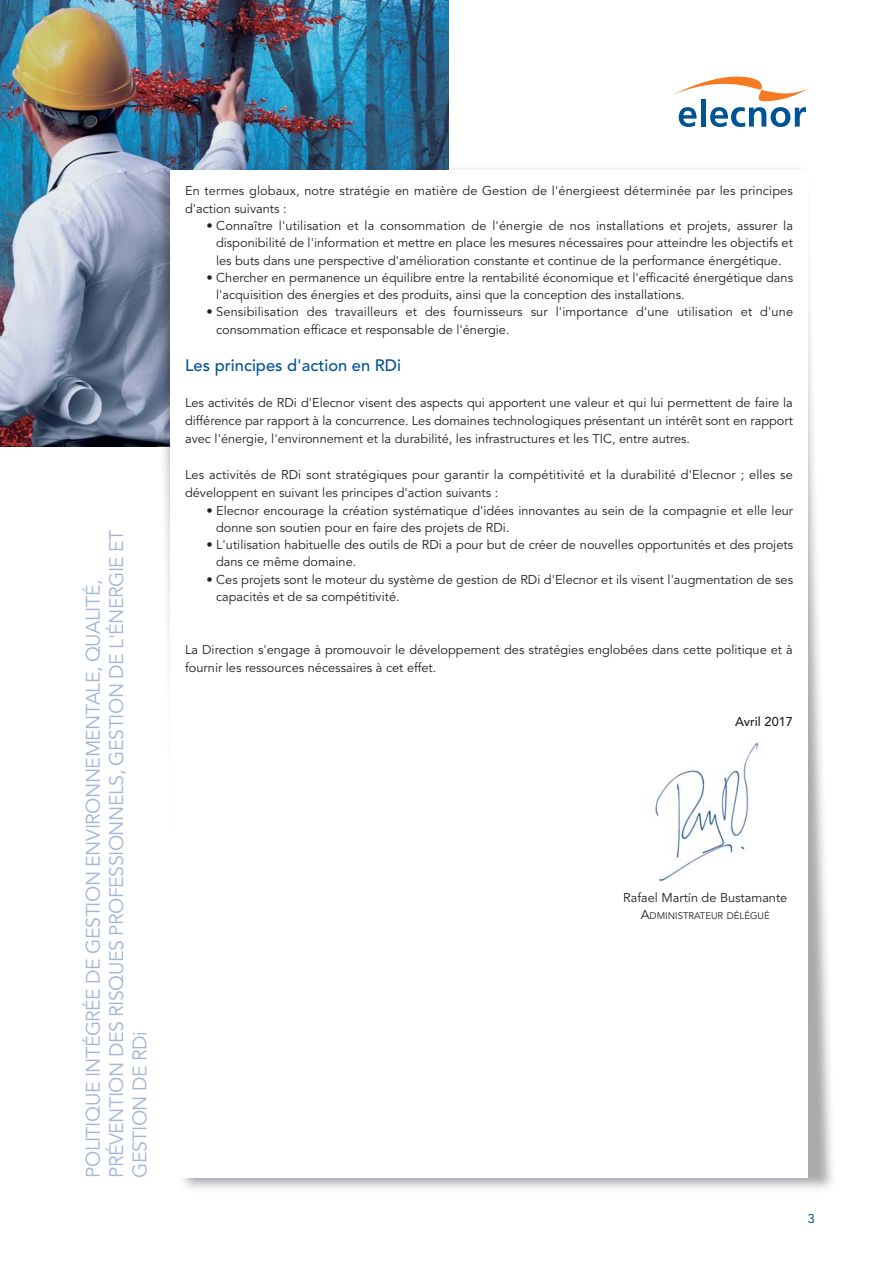
<style>
.page{position:relative;width:893px;height:1263px;background:#fff}
.page>*{position:absolute;margin:0;border:0;box-sizing:border-box;transform-origin:0 0}
.t1{font:19.5px/23.4px "Avenir LT Std";letter-spacing:-.025em;color:#a4b5d6}
.t2{font:500 16.5px "Avenir LT Std";color:#005496}
.t3{font:12.75px/17.2px "Avenir LT Std";color:#231f20}
.t4{font:500 12.75px "Avenir";color:#231f20}
.t5{font:12.75px "Avenir LT Std";color:#005496}
.t6{font:9.6px "Avenir LT Std";color:#231f20}
.s1{font-size:12.75px}
</style>
<div class="page">
<img style="left:0;top:0;width:449px;height:446px">
<svg style="left:674px;top:76px;width:134px;height:51px"></svg>
<img style="left:157px;top:168px;width:676px;height:1021px">
<img style="left:150px;top:163px;width:299px;height:283px">
<div style="left:170px;top:170px;width:638px;height:1008px;background:#fff"></div>
<img style="left:653px;top:742px;width:107px;height:140px">
<h1 class="t1" style="left:83px;top:1178px;width:650px;rotate:-90deg">POLITIQUE INTÉGRÉE DE GESTION ENVIRONNEMENTALE, QUALITÉ,<br>PRÉVENTION DES RISQUES PROFESSIONNELS, GESTION DE L'ÉNERGIE ET<br>GESTION DE RDi</h1>
<p class="t3" style="left:185px;top:182px;width:609px;line-height:18px">En termes globaux, notre stratégie en matière de Gestion de l'énergieest déterminée par les principes d'action suivants :</p>
<p class="t3" style="left:216px;top:218px;width:579px;text-align:justify;text-indent:-10px">• Connaître l'utilisation et la consommation de l'énergie de nos installations et projets, assurer la disponibilité de l'information et mettre en place les mesures nécessaires pour atteindre les objectifs et les buts dans une perspective d'amélioration constante et continue de la performance énergétique.</p>
<p class="t3" style="left:216px;top:270px;width:579px;text-indent:-10px">• Chercher en permanence un équilibre entre la rentabilité économique et l'efficacité énergétique dans l'acquisition des énergies et des produits, ainsi que la conception des installations.</p>
<p class="t3" style="left:216px;top:304px;width:579px;text-indent:-10px">• Sensibilisation des travailleurs et des fournisseurs sur l'importance d'une utilisation et d'une consommation efficace et responsable de l'énergie.</p>
<p class="t2" style="left:185px;top:358px;width:218px">Les principes d'action en RDi</p>
<p class="t3" style="left:185px;top:395px;width:609px;line-height:18px;text-align:justify">Les activités de RDi d'Elecnor visent des aspects qui apportent une valeur et qui lui permettent de faire la différence par rapport à la concurrence. Les domaines technologiques présentant un intérêt sont en rapport avec l'énergie, l'environnement et la durabilité, les infrastructures et les TIC, entre autres.</p>
<p class="t3" style="left:185px;top:467px;width:609px;line-height:18px">Les activités de RDi sont stratégiques pour garantir la compétitivité et la durabilité d'Elecnor ; elles se développent en suivant les principes d'action suivants :</p>
<p class="t3" style="left:216px;top:503px;width:579px;text-indent:-10px">• Elecnor encourage la création systématique d'idées innovantes au sein de la compagnie et elle leur donne son soutien pour en faire des projets de RDi.</p>
<p class="t3" style="left:216px;top:537px;width:579px;text-indent:-10px">• L'utilisation habituelle des outils de RDi a pour but de créer de nouvelles opportunités et des projets dans ce même domaine.</p>
<p class="t3" style="left:216px;top:572px;width:579px;text-indent:-10px">• Ces projets sont le moteur du système de gestion de RDi d'Elecnor et ils visent l'augmentation de ses capacités et de sa compétitivité.</p>
<p class="t3" style="left:185px;top:642px;width:609px;line-height:18px">La Direction s'engage à promouvoir le développement des stratégies englobées dans cette politique et à fournir les ressources nécessaires à cet effet.</p>
<p class="t4" style="left:735px;top:714px;width:59px">Avril 2017</p>
<p class="t3" style="left:623px;top:890px;width:166px">Rafael Martín de Bustamante</p>
<p class="t6" style="left:641px;top:912px;width:130px"><span class="s1">A</span>DMINISTRATEUR DÉLÉGUÉ</p>
<p class="t5" style="left:808px;top:1211px;width:9px">3</p>
</div>
